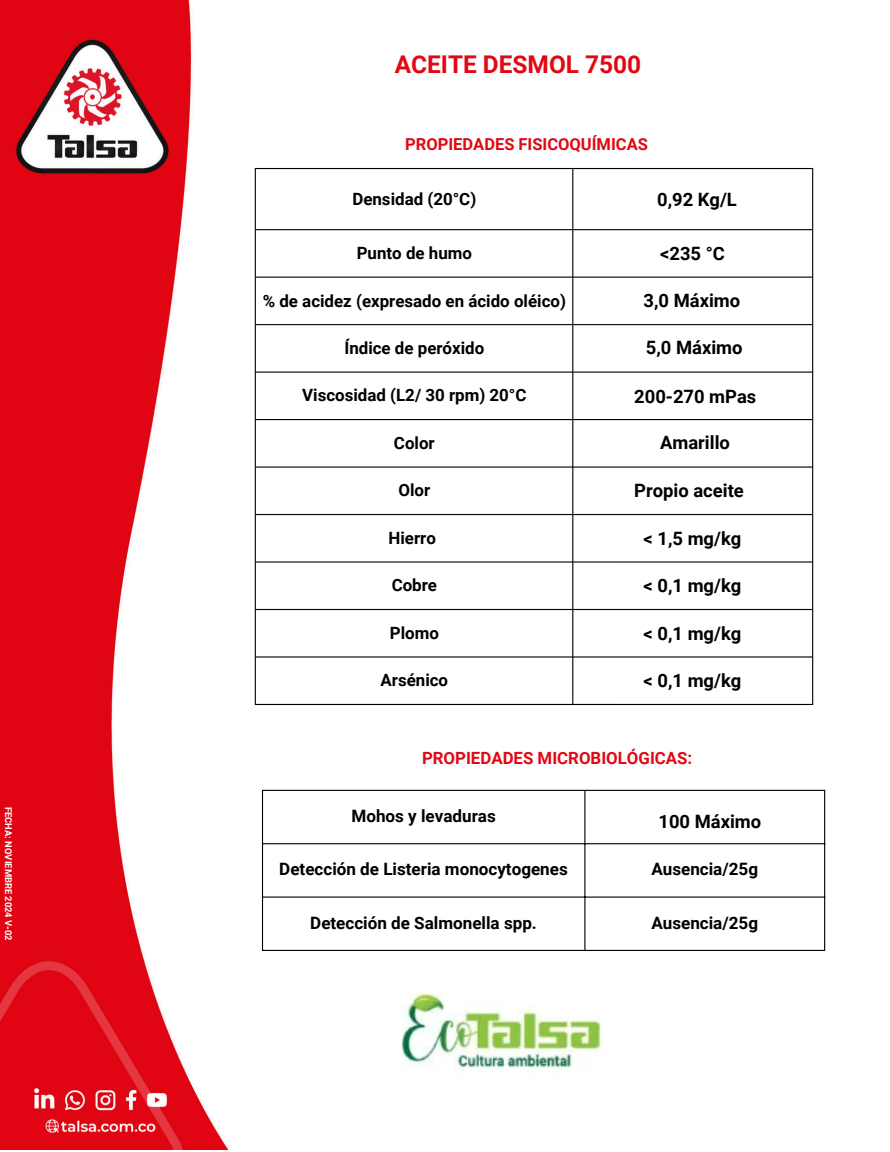
<style>
.page{position:relative;width:890px;height:1152px;background:#fff}
.page>*{position:absolute;margin:0;border:0;box-sizing:border-box;transform-origin:0 0}
.t1{font:700 24.45px "Roboto";color:#e10814}
.t2{font:700 18.38px "Roboto";color:#000}
.t3{font:700 17.02px "Roboto";color:#000}
.t4{font:700 16.88px "Roboto";color:#000}
.t5{font:700 16.8px "Roboto";color:#e10814}
.t6{font:700 16.5px "Roboto";color:#e10814}
.t7{font:700 9.38px "Roboto";color:#fff}
</style>
<div class="page">
<img style="left:0;top:0;width:826px;height:1150px">
<img style="left:397px;top:985px;width:220px;height:91px">
<img style="left:252px;top:165px;width:564px;height:544px">
<svg style="left:262px;top:790px;width:563px;height:161px"></svg>
<h1 class="t7" style="left:14px;top:807px;width:135px;rotate:90deg">FECHA: NOVIEMBRE 2024 V-02</h1>
<h4 class="t1" style="left:395px;top:50px;width:248px">ACEITE DESMOL 7500</h4>
<h2 class="t6" style="left:405px;top:134px;width:244px">PROPIEDADES FISICOQUÍMICAS</h2>
<h3 class="t4" style="left:352px;top:189px;width:125px">Densidad (20°C)</h3>
<h3 class="t4" style="left:357px;top:243px;width:117px">Punto de humo</h3>
<h3 class="t4" style="left:263px;top:291px;width:305px">% de acidez (expresado en ácido oléico)</h3>
<h3 class="t4" style="left:344px;top:338px;width:141px">Índice de peróxido</h3>
<h3 class="t4" style="left:302px;top:386px;width:226px">Viscosidad (L2/ 30 rpm) 20°C</h3>
<h3 class="t4" style="left:394px;top:433px;width:42px">Color</h3>
<h3 class="t4" style="left:398px;top:481px;width:33px">Olor</h3>
<h3 class="t4" style="left:389px;top:528px;width:49px">Hierro</h3>
<h3 class="t4" style="left:392px;top:576px;width:47px">Cobre</h3>
<h3 class="t4" style="left:390px;top:623px;width:51px">Plomo</h3>
<h3 class="t4" style="left:380px;top:670px;width:69px">Arsénico</h3>
<h2 class="t2" style="left:657px;top:189px;width:81px">0,92 Kg/L</h2>
<h3 class="t2" style="left:660px;top:243px;width:66px">&lt;235 °C</h3>
<h3 class="t2" style="left:644px;top:290px;width:98px">3,0 Máximo</h3>
<h3 class="t2" style="left:646px;top:337px;width:98px">5,0 Máximo</h3>
<h3 class="t2" style="left:634px;top:386px;width:124px">200-270 mPas</h3>
<h3 class="t2" style="left:660px;top:432px;width:71px">Amarillo</h3>
<h3 class="t2" style="left:634px;top:480px;width:111px">Propio aceite</h3>
<h3 class="t2" style="left:644px;top:528px;width:99px">&lt; 1,5 mg/kg</h3>
<h3 class="t2" style="left:644px;top:575px;width:99px">&lt; 0,1 mg/kg</h3>
<h3 class="t2" style="left:644px;top:623px;width:99px">&lt; 0,1 mg/kg</h3>
<h3 class="t2" style="left:644px;top:670px;width:99px">&lt; 0,1 mg/kg</h3>
<h3 class="t5" style="left:422px;top:748px;width:272px">PROPIEDADES MICROBIOLÓGICAS:</h3>
<h3 class="t3" style="left:351px;top:806px;width:146px">Mohos y levaduras</h3>
<p class="t2" style="left:658px;top:810px;width:104px">100 Máximo</p>
<h3 class="t3" style="left:279px;top:860px;width:290px">Detección de Listeria monocytogenes</h3>
<h3 class="t3" style="left:651px;top:860px;width:108px">Ausencia/25g</h3>
<h3 class="t3" style="left:651px;top:913px;width:108px">Ausencia/25g</h3>
<h3 class="t3" style="left:310px;top:913px;width:228px">Detección de Salmonella spp.</h3>
</div>
